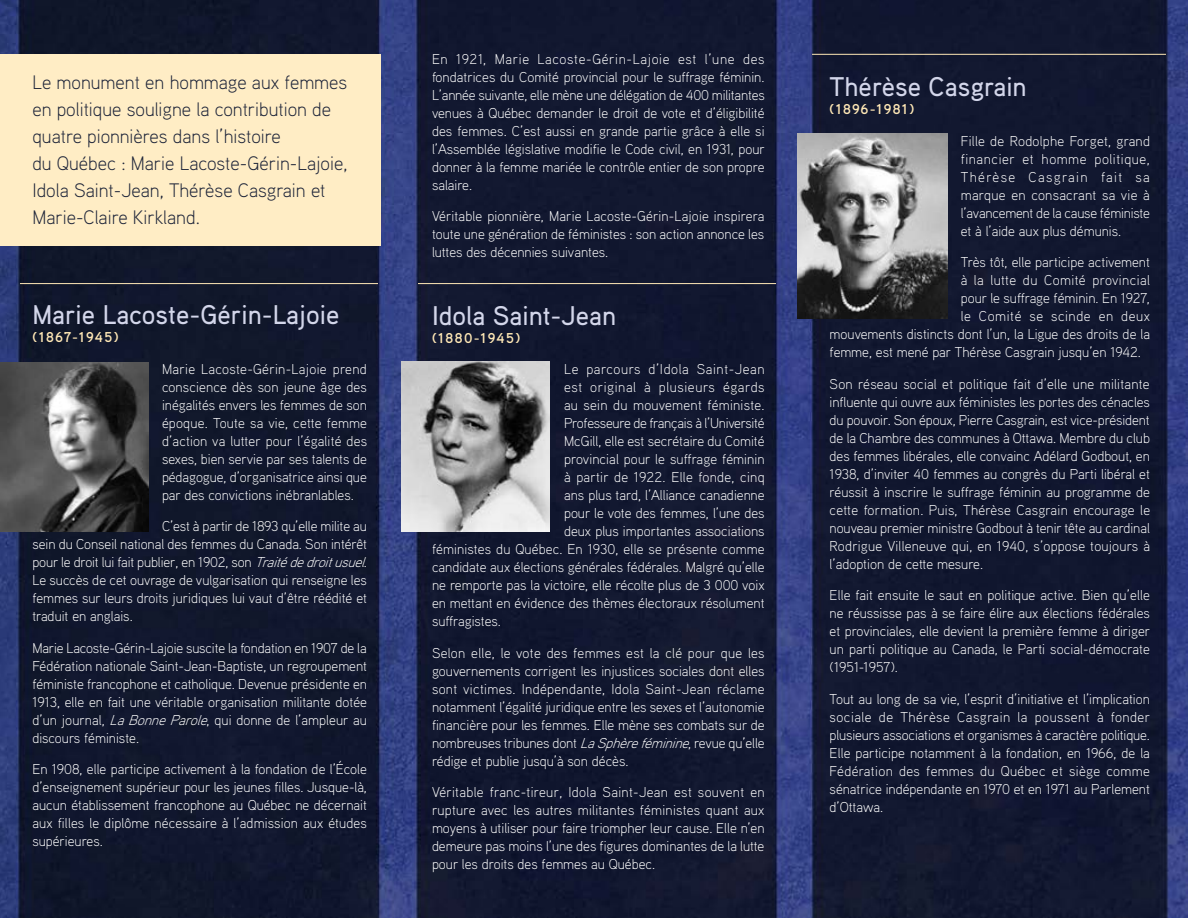
<style>
.page{position:relative;width:1188px;height:918px;background:#fff}
.page>*{position:absolute;margin:0;border:0;box-sizing:border-box;transform-origin:0 0}
.t1{font:500 27px "Aaux Pro";color:#d3d6ea}
.P_texte_dans_bloc_ja{font:300 19.5px/27px "Aaux Pro";color:#1c2338}
.t2{font:300 14.25px/18px "Aaux Pro";color:#fff;text-align:justify}
.t3{font:300 14.25px "Aaux Pro";letter-spacing:.04em;color:#fff}
.t4{font:300 14.25px "Aaux Pro";letter-spacing:-.02em;color:#fff}
.P-date{font:700 14.25px "Aaux Pro";letter-spacing:.1em;color:#ffe8b6}
.t5{font:300 14.25px "Aaux Pro";letter-spacing:.02em;color:#fff}
.t6{font:300 14.25px "Aaux Pro";letter-spacing:.03em;color:#fff}
.s1{font-style:italic}
</style>
<div class="page">
<img style="left:0;top:0;width:1188px;height:918px">
<div style="left:0;top:54px;width:380px;height:192px;background:#ffedc5"></div>
<img style="left:0;top:362px;width:148px;height:169px">
<img style="left:401px;top:362px;width:149px;height:169px">
<img style="left:798px;top:133px;width:149px;height:186px">
<hr style="left:20px;top:283px;width:358px;height:1px;background:#ffe8b6">
<hr style="left:418px;top:283px;width:358px;height:1px;background:#ffe8b6">
<hr style="left:812px;top:54px;width:354px;height:1px;background:#ffe8b6">
<p class="P_texte_dans_bloc_ja" style="left:32px;top:68px;width:317px">Le monument en hommage aux femmes en politique souligne la contribution de quatre pionnières dans l’histoire<br>du Québec : Marie Lacoste-Gérin-Lajoie, Idola Saint-Jean, Thérèse Casgrain et Marie-Claire Kirkland.</p>
<h3 class="t1" style="left:32px;top:298px;width:308px">Marie Lacoste-Gérin-Lajoie</h3>
<p class="P-date" style="left:32px;top:328px;width:88px">(1867-1945)</p>
<p class="t2" style="left:162px;top:359px;width:207px">Marie Lacoste-Gérin-Lajoie prend conscience dès son jeune âge des inégalités envers les femmes de son époque. Toute sa vie, cette femme d’action va lutter pour l’égalité des sexes, bien servie par ses talents de pédagogue, d’organisatrice ainsi que par des convictions inébranlables.</p>
<p class="t2" style="left:32px;top:517px;width:339px;text-align:left;text-indent:130px">C’est à partir de 1893 qu’elle milite au sein du Conseil national des femmes du Canada. Son intérêt pour le droit lui fait publier, en 1902, son <span class="s1">Traitédedroitusuel</span>.<br>Le succès de cet ouvrage de vulgarisation qui renseigne les femmes sur leurs droits juridiques lui vaut d’être réédité et traduit en anglais.</p>
<p class="t2" style="left:32px;top:638px;width:336px">Marie Lacoste-Gérin-Lajoie suscite la fondation en 1907 de la Fédération nationale Saint-Jean-Baptiste, un regroupement féministe francophone et catholique. Devenue présidente en 1913, elle en fait une véritable organisation militante dotée d’un journal, <span class="s1">LaBonneParole</span>, qui donne de l’ampleur au discours féministe.</p>
<p class="t2" style="left:32px;top:760px;width:336px">En 1908, elle participe activement à la fondation de l’École d’enseignement supérieur pour les jeunes filles. Jusque-là, aucun établissement francophone au Québec ne décernait aux filles le diplôme nécessaire à l’admission aux études supérieures.</p>
<p class="t2" style="left:432px;top:49px;width:334px">En 1921, Marie Lacoste-Gérin-Lajoie est l’une des fondatrices du Comité provincial pour le suffrage féminin.<br>L’année suivante, elle mène une délégation de 400 militantes venues à Québec demander le droit de vote et d’éligibilité des femmes. C’est aussi en grande partie grâce à elle si l’Assemblée législative modifie le Code civil, en 1931, pour donner à la femme mariée le contrôle entier de son propre salaire.</p>
<p class="t2" style="left:432px;top:207px;width:334px">Véritable pionnière, Marie Lacoste-Gérin-Lajoie inspirera toute une génération de féministes : son action annonce les luttes des décennies suivantes.</p>
<h3 class="t1" style="left:432px;top:298px;width:186px">Idola Saint-Jean</h3>
<p class="P-date" style="left:432px;top:329px;width:90px">(1880-1945)</p>
<p class="t3" style="left:564px;top:360px;width:202px">Le parcours d’Idola Saint-Jean</p>
<p class="t3" style="left:564px;top:378px;width:202px">est original à plusieurs égards</p>
<p class="t2" style="left:564px;top:396px;width:202px">au sein du mouvement féministe.</p>
<p class="t4" style="left:564px;top:414px;width:202px">Professeure de français à l’Université</p>
<p class="t2" style="left:564px;top:432px;width:202px">McGill, elle est secrétaire du Comité</p>
<p class="t2" style="left:564px;top:450px;width:202px">provincial pour le suffrage féminin</p>
<p class="t5" style="left:564px;top:468px;width:202px">à partir de 1922. Elle fonde, cinq</p>
<p class="t2" style="left:564px;top:486px;width:202px">ans plus tard, l’Alliance canadienne</p>
<p class="t2" style="left:564px;top:504px;width:202px">pour le vote des femmes, l’une des</p>
<p class="t2" style="left:564px;top:522px;width:202px">deux plus importantes associations</p>
<p class="t2" style="left:432px;top:540px;width:334px">féministes du Québec. En 1930, elle se présente comme</p>
<p class="t2" style="left:432px;top:558px;width:334px">candidate aux élections générales fédérales. Malgré qu’elle</p>
<p class="t2" style="left:432px;top:576px;width:334px">ne remporte pas la victoire, elle récolte plus de 3 000 voix</p>
<p class="t2" style="left:432px;top:594px;width:334px">en mettant en évidence des thèmes électoraux résolument</p>
<p class="t2" style="left:432px;top:612px;width:71px">suffragistes.</p>
<p class="t2" style="left:432px;top:643px;width:334px">Selon elle, le vote des femmes est la clé pour que les gouvernements corrigent les injustices sociales dont elles sont victimes. Indépendante, Idola Saint-Jean réclame notamment l’égalité juridique entre les sexes et l’autonomie financière pour les femmes. Elle mène ses combats sur de nombreuses tribunes dont <span class="s1">LaSphèreféminine</span>, revue qu’elle rédige et publie jusqu’à son décès.</p>
<p class="t2" style="left:432px;top:783px;width:334px">Véritable franc-tireur, Idola Saint-Jean est souvent en rupture avec les autres militantes féministes quant aux moyens à utiliser pour faire triompher leur cause. Elle n’en demeure pas moins l’une des figures dominantes de la lutte pour les droits des femmes au Québec.</p>
<h3 class="t1" style="left:830px;top:70px;width:199px">Thérèse Casgrain</h3>
<p class="P-date" style="left:830px;top:100px;width:86px">(1896-1981)</p>
<p class="t2" style="left:961px;top:131px;width:191px">Fille de Rodolphe Forget, grand financier et homme politique, Thérèse Casgrain fait sa marque en consacrant sa vie à l’avancement de la cause féministe et à l’aide aux plus démunis.</p>
<p class="t2" style="left:961px;top:253px;width:191px">Très tôt, elle participe activement</p>
<p class="t6" style="left:961px;top:271px;width:191px">à la lutte du Comité provincial</p>
<p class="t2" style="left:961px;top:289px;width:191px">pour le suffrage féminin. En 1927,</p>
<p class="t3" style="left:961px;top:307px;width:191px">le Comité se scinde en deux</p>
<p class="t2" style="left:830px;top:325px;width:322px">mouvements distincts dont l’un, la Ligue des droits de la</p>
<p class="t2" style="left:830px;top:343px;width:313px">femme, est mené par Thérèse Casgrain jusqu’en 1942.</p>
<p class="t2" style="left:830px;top:374px;width:322px">Son réseau social et politique fait d’elle une militante influente qui ouvre aux féministes les portes des cénacles du pouvoir. Son époux, Pierre Casgrain, est vice-président de la Chambre des communes à Ottawa. Membre du club des femmes libérales, elle convainc Adélard Godbout, en 1938, d’inviter 40 femmes au congrès du Parti libéral et réussit à inscrire le suffrage féminin au programme de cette formation. Puis, Thérèse Casgrain encourage le nouveau premier ministre Godbout à tenir tête au cardinal Rodrigue Villeneuve qui, en 1940, s’oppose toujours à l’adoption de cette mesure.</p>
<p class="t2" style="left:830px;top:586px;width:322px">Elle fait ensuite le saut en politique active. Bien qu’elle ne réussisse pas à se faire élire aux élections fédérales et provinciales, elle devient la première femme à diriger un parti politique au Canada, le Parti social-démocrate (1951-1957).</p>
<p class="t2" style="left:830px;top:689px;width:322px">Tout au long de sa vie, l’esprit d’initiative et l’implication sociale de Thérèse Casgrain la poussent à fonder plusieurs associations et organismes à caractère politique.<br>Elle participe notamment à la fondation, en 1966, de la Fédération des femmes du Québec et siège comme sénatrice indépendante en 1970 et en 1971 au Parlement d’Ottawa.</p>
</div>
